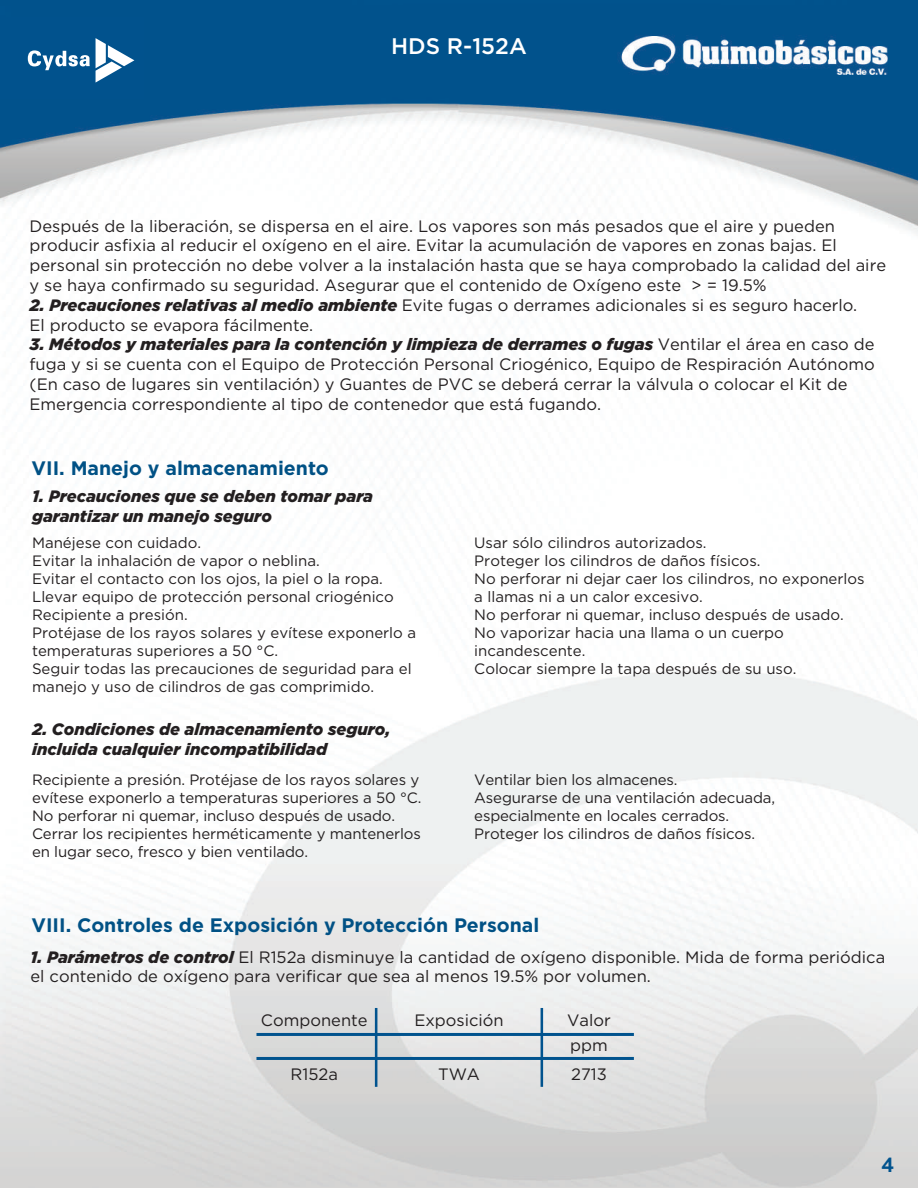
<style>
.page{position:relative;width:918px;height:1188px;background:#fff}
.page>*{position:absolute;margin:0;border:0;box-sizing:border-box;transform-origin:0 0}
.t1{font:500 22.5px "Gotham";color:#fff}
.t2{font:700 19.5px "Gotham";color:#015185}
.t3{font:500 18px "Keep Calm";color:#01538e}
.t4{font:16.5px/19.8px "Gotham";color:#231f20}
.t5{font:italic 900 16.5px/19.8px "Gotham";color:#231f20}
.t6{font:15px/18px "Gotham";color:#231f20}
.s1{font-weight:900;font-style:italic}
</style>
<div class="page">
<img style="left:1px;top:0;width:917px;height:1188px">
<div style="left:0;top:18px;width:143px;height:81px;background:#01528d"></div>
<svg style="left:28px;top:50px;width:62px;height:20px"></svg>
<svg style="left:96px;top:38px;width:38px;height:45px"></svg>
<hr style="left:256px;top:1033px;width:378px;height:3px;background:#01538e">
<hr style="left:256px;top:1057px;width:378px;height:3px;background:#01538e">
<hr style="left:375px;top:1008px;width:2px;height:79px;background:#01538e">
<hr style="left:541px;top:1008px;width:2px;height:79px;background:#01538e">
<h1 class="t1" style="left:391px;top:32px;width:137px">HDS R-152A</h1>
<p class="t4" style="left:30px;top:216px;width:858px">Después de la liberación, se dispersa en el aire. Los vapores son más pesados que el aire y pueden producir asfixia al reducir el oxígeno en el aire. Evitar la acumulación de vapores en zonas bajas. El personal sin protección no debe volver a la instalación hasta que se haya comprobado la calidad del aire y se haya confirmado su seguridad. Asegurar que el contenido de Oxígeno este &gt; = 19.5%</p>
<p class="t4" style="left:30px;top:295px;width:829px"><span class="s1">2. Precauciones relativas al medio ambiente</span> Evite fugas o derrames adicionales si es seguro hacerlo.<br>El producto se evapora fácilmente.</p>
<p class="t4" style="left:30px;top:334px;width:847px"><span class="s1">3. Métodos y materiales para la contención y limpieza de derrames o fugas</span> Ventilar el área en caso de fuga y si se cuenta con el Equipo de Protección Personal Criogénico, Equipo de Respiración Autónomo (En caso de lugares sin ventilación) y Guantes de PVC se deberá cerrar la válvula o colocar el Kit de Emergencia correspondiente al tipo de contenedor que está fugando.</p>
<p class="t2" style="left:32px;top:455px;width:299px">VII. Manejo y almacenamiento</p>
<p class="t5" style="left:32px;top:486px;width:343px">1. Precauciones que se deben tomar para garantizar un manejo seguro</p>
<p class="t6" style="left:32px;top:533px;width:386px">Manéjese con cuidado.<br>Evitar la inhalación de vapor o neblina.<br>Evitar el contacto con los ojos, la piel o la ropa.<br>Llevar equipo de protección personal criogénico Recipiente a presión.<br>Protéjase de los rayos solares y evítese exponerlo a temperaturas superiores a 50 °C.<br>Seguir todas las precauciones de seguridad para el manejo y uso de cilindros de gas comprimido.</p>
<p class="t6" style="left:474px;top:533px;width:392px">Usar sólo cilindros autorizados.<br>Proteger los cilindros de daños físicos.<br>No perforar ni dejar caer los cilindros, no exponerlos a llamas ni a un calor excesivo.<br>No perforar ni quemar, incluso después de usado.<br>No vaporizar hacia una llama o un cuerpo incandescente.<br>Colocar siempre la tapa después de su uso.</p>
<p class="t5" style="left:32px;top:719px;width:360px">2. Condiciones de almacenamiento seguro, incluida cualquier incompatibilidad</p>
<p class="t6" style="left:32px;top:770px;width:391px">Recipiente a presión. Protéjase de los rayos solares y evítese exponerlo a temperaturas superiores a 50 °C.<br>No perforar ni quemar, incluso después de usado.<br>Cerrar los recipientes herméticamente y mantenerlos en lugar seco, fresco y bien ventilado.</p>
<p class="t6" style="left:474px;top:770px;width:302px">Ventilar bien los almacenes.<br>Asegurarse de una ventilación adecuada, especialmente en locales cerrados.<br>Proteger los cilindros de daños físicos.</p>
<p class="t2" style="left:31px;top:912px;width:509px">VIII. Controles de Exposición y Protección Personal</p>
<p class="t4" style="left:31px;top:947px;width:856px"><span class="s1">1. Parámetros de control</span> El R152a disminuye la cantidad de oxígeno disponible. Mida de forma periódica el contenido de oxígeno para verificar que sea al menos 19.5% por volumen.</p>
<p class="t4" style="left:261px;top:1010px;width:108px">Componente</p>
<p class="t4" style="left:291px;top:1064px;width:49px">R152a</p>
<p class="t4" style="left:414px;top:1010px;width:91px">Exposición</p>
<p class="t4" style="left:438px;top:1064px;width:43px">TWA</p>
<p class="t4" style="left:567px;top:1010px;width:45px">Valor</p>
<p class="t4" style="left:570px;top:1035px;width:39px">ppm</p>
<p class="t4" style="left:571px;top:1064px;width:37px">2713</p>
<p class="t3" style="left:882px;top:1149px;width:14px">4</p>
</div>
